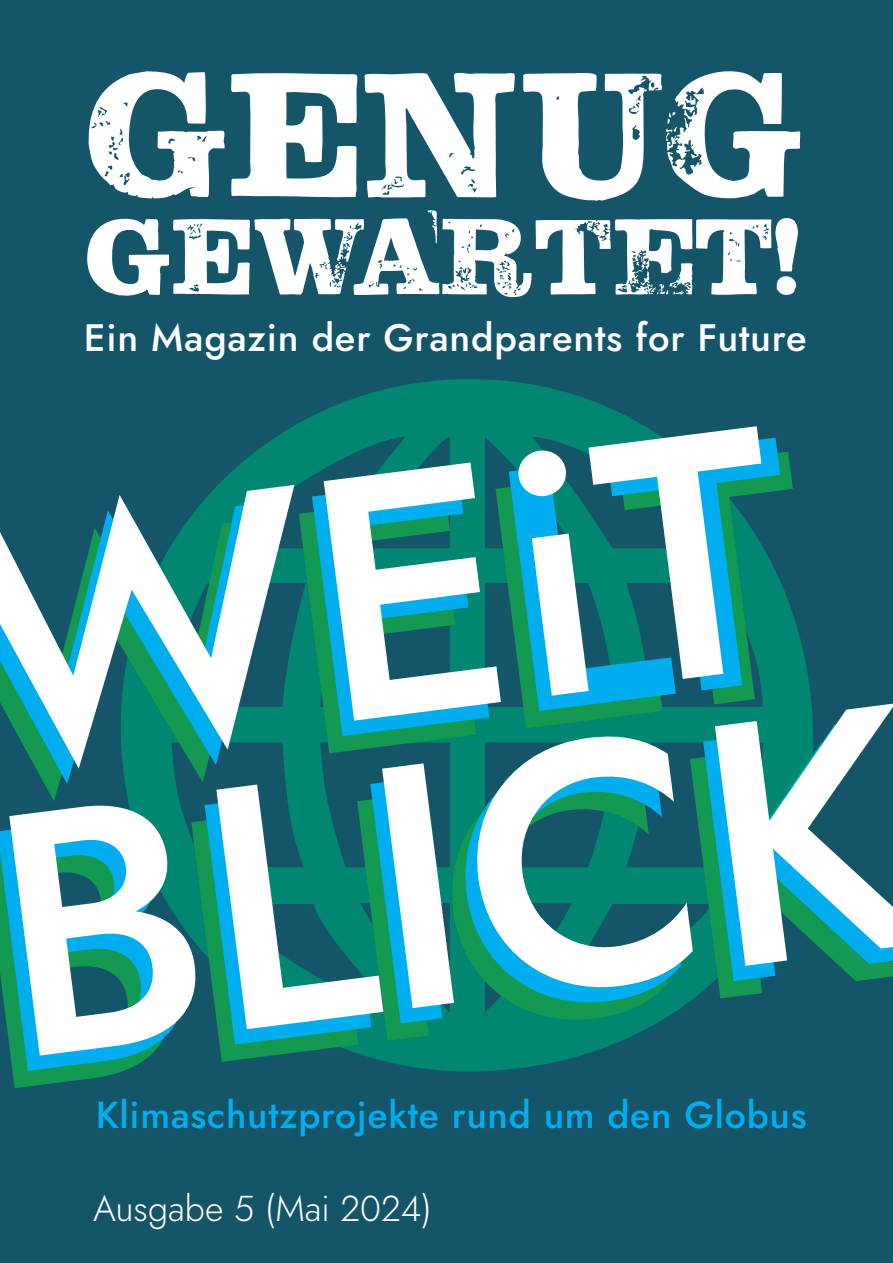
<style>
.page{position:relative;width:893px;height:1263px;background:#145569}
.page>*{position:absolute;margin:0;border:0;box-sizing:border-box;transform-origin:0 0}
.t1{font:500 344.85px/292.8px "Jost";color:#fff}
.t2{font:176.85px "Hand Stamp Slab Serif Used";color:#fff}
.t3{font:107.7px "Hand Stamp Slab Serif Used";color:#fff}
.t4{font:500 38.25px "Jost";letter-spacing:.02em;color:#fff}
.t5{font:500 37.5px "Jost";letter-spacing:.02em;color:#00aeef}
.t6{font:300 36px "Jost";color:#fff}
.s1{font-family:"Hand Stamp Slab Serif Pro"}
.s2{font-family:"Hand Stamp Slab Serif Fine"}
</style>
<div class="page">
<h2 class="t2" style="left:85px;top:-9px;width:720px"><span class="s1">G</span><span class="s2">E</span>NUG</h2>
<h3 class="t3" style="left:85px;top:169px;width:717px"><span class="s2">G</span><span class="s1">E</span>WAR<span class="s1">T</span>ET!</h3>
<p class="t4" style="left:84px;top:311px;width:724px">Ein Magazin der Grandparents for Future</p>
<h1 class="t1" style="left:-56px;top:505px;width:929px;rotate:-7deg">WEiT<br>BLICK</h1>
<p class="t5" style="left:96px;top:1089px;width:712px">Klimaschutzprojekte rund um den Globus</p>
<p class="t6" style="left:93px;top:1184px;width:340px">Ausgabe 5 (Mai 2024)</p>
</div>
